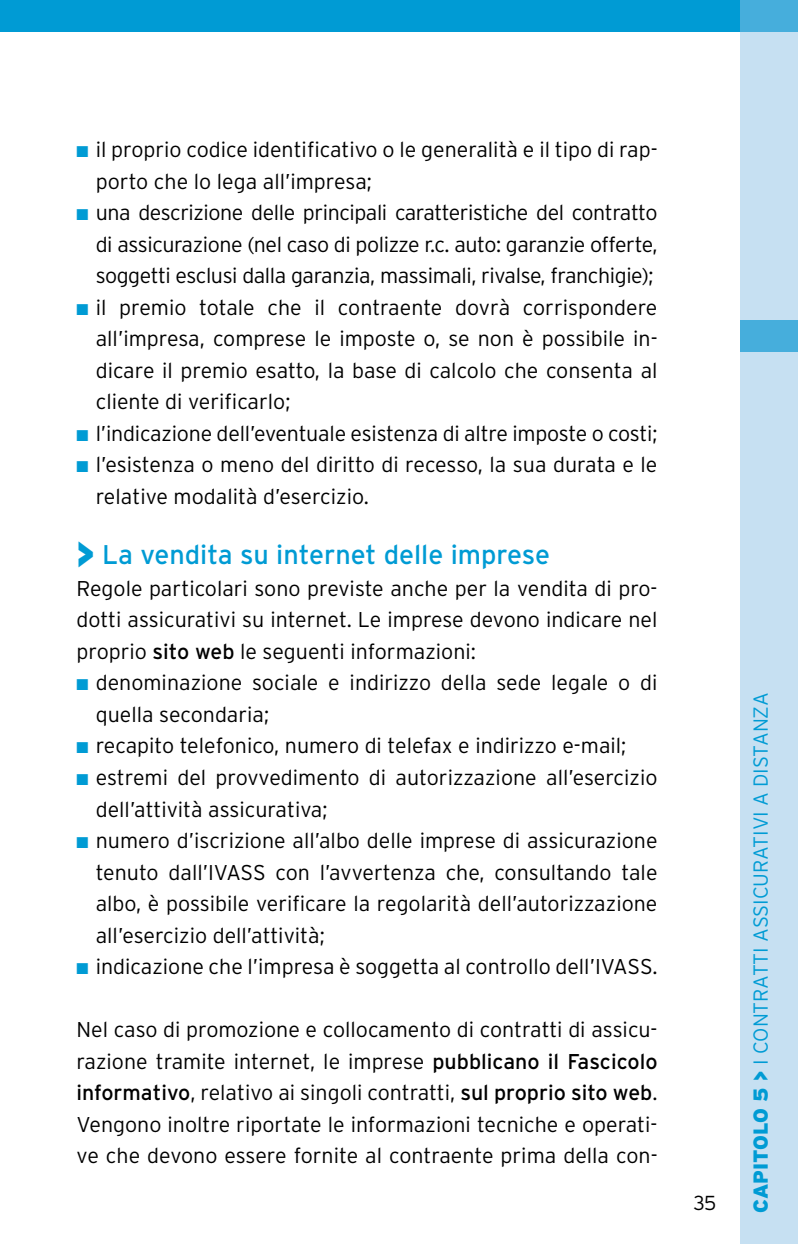
<style>
.page{position:relative;width:798px;height:1244px;background:#fff}
.page>*{position:absolute;margin:0;border:0;box-sizing:border-box;transform-origin:0 0}
.t1{font:27px "Interstate";color:#009bd4}
.t2{font:300 21.38px/31.5px "Interstate";color:#000;text-align:justify}
.t3{font:300 20.25px "Interstate";letter-spacing:-.005em;color:#009bd4}
.t4{font:300 20.25px "Interstate";color:#000}
.s1{color:#009bd4}
.s2{font-weight:900;font-size:36px}
.s3{font-weight:400}
.s4{font-weight:900}
</style>
<div class="page">
<div style="left:0;top:0;width:797px;height:31px;background:#009bd4"></div>
<div style="left:740px;top:0;width:57px;height:1244px;background:#c6e0f2"></div>
<p class="t2" style="left:96px;top:134px;width:563px;text-indent:-19px"><span class="s1">■</span> il proprio codice identificativo o le generalità e il tipo di rap&shy;porto che lo lega all’impresa;</p>
<p class="t2" style="left:96px;top:197px;width:563px;text-indent:-19px"><span class="s1">■</span> una descrizione delle principali caratteristiche del contratto di assicurazione (nel caso di polizze r.c. auto: garanzie offerte, soggetti esclusi dalla garanzia, massimali, rivalse, franchigie);</p>
<p class="t2" style="left:96px;top:291px;width:563px;text-indent:-19px"><span class="s1">■</span> il premio totale che il contraente dovrà corrispondere all’impresa, comprese le imposte o, se non è possibile in&shy;dicare il premio esatto, la base di calcolo che consenta al cliente di verificarlo;</p>
<p class="t2" style="left:77px;top:417px;width:582px"><span class="s1">■</span> l’indicazione dell’eventuale esistenza di altre imposte o costi;</p>
<p class="t2" style="left:96px;top:449px;width:563px;text-indent:-19px"><span class="s1">■</span> l’esistenza o meno del diritto di recesso, la sua durata e le relative modalità d’esercizio.</p>
<p class="t1" style="left:77px;top:540px;width:474px"><span class="s2">&gt;</span> La vendita su internet delle imprese</p>
<p class="t2" style="left:77px;top:572px;width:582px">Regole particolari sono previste anche per la vendita di pro&shy;dotti assicurativi su internet. Le imprese devono indicare nel proprio <span class="s3">sito web</span> le seguenti informazioni:</p>
<p class="t2" style="left:96px;top:667px;width:563px;text-indent:-19px"><span class="s1">■</span> denominazione sociale e indirizzo della sede legale o di quella secondaria;</p>
<p class="t2" style="left:77px;top:730px;width:551px"><span class="s1">■</span> recapito telefonico, numero di telefax e indirizzo e-mail;</p>
<p class="t2" style="left:96px;top:761px;width:563px;text-indent:-19px"><span class="s1">■</span> estremi del provvedimento di autorizzazione all’esercizio dell’attività assicurativa;</p>
<p class="t2" style="left:96px;top:824px;width:563px;text-indent:-19px"><span class="s1">■</span> numero d’iscrizione all’albo delle imprese di assicurazione tenuto dall’IVASS con l’avvertenza che, consultando tale albo, è possibile verificare la regolarità dell’autorizzazione all’esercizio dell’attività;</p>
<p class="t2" style="left:77px;top:950px;width:582px"><span class="s1">■</span> indicazione che l’impresa è soggetta al controllo dell’IVASS.</p>
<p class="t2" style="left:77px;top:1013px;width:582px">Nel caso di promozione e collocamento di contratti di assicu&shy;razione tramite internet, le imprese <span class="s3">pubblicano il Fascicolo informativo</span>, relativo ai singoli contratti, <span class="s3">sul proprio sito web</span>.<br>Vengono inoltre riportate le informazioni tecniche e operati&shy;ve che devono essere fornite al contraente prima della con-</p>
<p class="t4" style="left:693px;top:1191px;width:25px">35</p>
<p class="t3" style="left:749px;top:1213px;width:522px;rotate:-90deg"><span class="s4">CAPITOLO 5 &gt;</span> I CONTRATTI ASSICURATIVI A DISTANZA</p>
</div>
